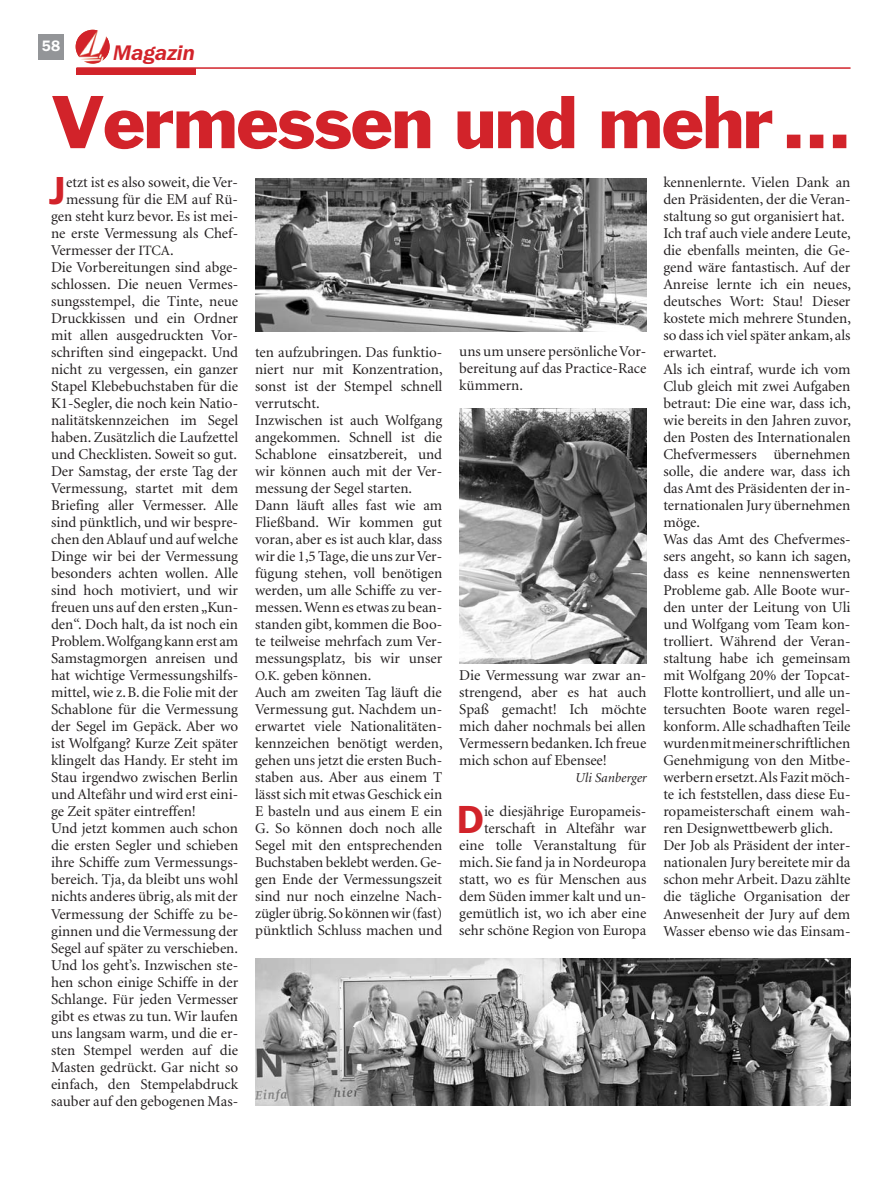
<style>
.page{position:relative;width:893px;height:1191px;background:#fff}
.page>*{position:absolute;margin:0;border:0;box-sizing:border-box;transform-origin:0 0}
.t1{font:69px "Franklin Gothic Roman";letter-spacing:-.02em;color:#d2232a}
.t2{font:600 38.85px "Franklin Gothic IT Cby BT";color:#d2232a}
.t3{font:italic 600 21px "Franklin Gothic IT Cby BT";color:#d2232a}
.t4{font:15px/17px "Minion";color:#231f20}
.t5{font:600 15px "Franklin Gothic IT Cby BT";color:#fff}
.t6{font:italic 13.5px "Minion";color:#231f20}
.s1{font-size:14.25px}
.s2{font-size:13.5px}
</style>
<div class="page">
<img style="left:76px;top:30px;width:34px;height:34px;border-radius:50%">
<div style="left:77px;top:68px;width:119px;height:6px;background:#d2232a"></div>
<hr style="left:77px;top:68px;width:773px;height:1px;background:#d2232a">
<div style="left:38px;top:34px;width:26px;height:26px;background:#939598"></div>
<img style="left:255px;top:959px;width:595px;height:147px">
<img style="left:459px;top:409px;width:187px;height:255px">
<img style="left:255px;top:179px;width:391px;height:153px">
<p class="t5" style="left:42px;top:40px;width:20px">58</p>
<h3 class="t3" style="left:113px;top:45px;width:83px">Magazin</h3>
<h1 class="t1" style="left:51px;top:96px;width:802px">Vermessen und mehr…</h1>
<h2 class="t2" style="left:49px;top:177px;width:18px">J</h2>
<p class="t4" style="left:66px;top:175px;width:173px">etzt ist es also soweit, die Ver-</p>
<p class="t4" style="left:66px;top:192px;width:173px">messung für die EM auf Rü-</p>
<p class="t4" style="left:51px;top:209px;width:189px">gen steht kurz bevor. Es ist mei-</p>
<p class="t4" style="left:51px;top:226px;width:189px">ne erste Vermessung als Chef-</p>
<p class="t4" style="left:51px;top:243px;width:124px">Vermesser der <span class="s1">ITCA</span>.</p>
<p class="t4" style="left:51px;top:260px;width:189px">Die Vorbereitungen sind abge-</p>
<p class="t4" style="left:51px;top:277px;width:189px">schlossen. Die neuen Vermes-</p>
<p class="t4" style="left:51px;top:294px;width:189px">sungsstempel, die Tinte, neue</p>
<p class="t4" style="left:51px;top:311px;width:189px">Druck kissen und ein Ordner</p>
<p class="t4" style="left:51px;top:328px;width:189px">mit allen ausgedruckten Vor-</p>
<p class="t4" style="left:51px;top:345px;width:189px">schriften sind eingepackt. Und</p>
<p class="t4" style="left:51px;top:362px;width:189px">nicht zu vergessen, ein ganzer</p>
<p class="t4" style="left:51px;top:379px;width:189px">Stapel Klebebuchstaben für die</p>
<p class="t4" style="left:51px;top:396px;width:189px">K1-Segler, die noch kein Natio-</p>
<p class="t4" style="left:51px;top:413px;width:189px">nalitätskennzeichen im Segel</p>
<p class="t4" style="left:51px;top:430px;width:189px">haben. Zusätzlich die Laufzettel</p>
<p class="t4" style="left:51px;top:447px;width:188px">und Checklisten. Soweit so gut.</p>
<p class="t4" style="left:51px;top:464px;width:188px">Der Samstag, der erste Tag der</p>
<p class="t4" style="left:51px;top:481px;width:189px">Vermessung, startet mit dem</p>
<p class="t4" style="left:51px;top:498px;width:189px">Briefing aller Vermesser. Alle</p>
<p class="t4" style="left:51px;top:515px;width:189px">sind pünktlich, und wir bespre-</p>
<p class="t4" style="left:51px;top:532px;width:189px">chen den Ablauf und auf welche</p>
<p class="t4" style="left:51px;top:549px;width:189px">Dinge wir bei der Vermessung</p>
<p class="t4" style="left:51px;top:566px;width:189px">besonders achten wollen. Alle</p>
<p class="t4" style="left:51px;top:583px;width:189px">sind hoch motiviert, und wir</p>
<p class="t4" style="left:51px;top:600px;width:189px">freuen uns auf den ersten „Kun-</p>
<p class="t4" style="left:51px;top:617px;width:188px">den“. Doch halt, da ist noch ein</p>
<p class="t4" style="left:51px;top:634px;width:189px">Problem. Wolfgang kann erst am</p>
<p class="t4" style="left:51px;top:651px;width:189px">Samstagmorgen anreisen und</p>
<p class="t4" style="left:51px;top:668px;width:189px">hat wichtige Vermessungshilfs-</p>
<p class="t4" style="left:51px;top:685px;width:189px">mittel, wie z.B. die Folie mit der</p>
<p class="t4" style="left:51px;top:702px;width:189px">Schablone für die Vermessung</p>
<p class="t4" style="left:51px;top:719px;width:189px">der Segel im Gepäck. Aber wo</p>
<p class="t4" style="left:51px;top:736px;width:189px">ist Wolfgang? Kurze Zeit spä ter</p>
<p class="t4" style="left:51px;top:753px;width:189px">klingelt das Handy. Er steht im</p>
<p class="t4" style="left:51px;top:770px;width:189px">Stau irgendwo zwischen Ber lin</p>
<p class="t4" style="left:51px;top:787px;width:189px">und Altefähr und wird erst eini-</p>
<p class="t4" style="left:51px;top:804px;width:146px">ge Zeit später eintreffen!</p>
<p class="t4" style="left:51px;top:821px;width:189px">Und jetzt kommen auch schon</p>
<p class="t4" style="left:51px;top:838px;width:189px">die ersten Segler und schieben</p>
<p class="t4" style="left:51px;top:855px;width:189px">ihre Schiffe zum Vermessungs-</p>
<p class="t4" style="left:51px;top:872px;width:189px">bereich. Tja, da bleibt uns wohl</p>
<p class="t4" style="left:51px;top:889px;width:188px">nichts anderes übrig, als mit der</p>
<p class="t4" style="left:51px;top:906px;width:189px">Vermessung der Schiffe zu be-</p>
<p class="t4" style="left:51px;top:923px;width:189px">ginnen und die Vermessung der</p>
<p class="t4" style="left:51px;top:940px;width:189px">Segel auf später zu verschieben.</p>
<p class="t4" style="left:51px;top:957px;width:189px">Und los geht’s. Inzwischen ste-</p>
<p class="t4" style="left:51px;top:974px;width:189px">hen schon einige Schiffe in der</p>
<p class="t4" style="left:51px;top:991px;width:189px">Schlange. Für jeden Vermesser</p>
<p class="t4" style="left:51px;top:1008px;width:189px">gibt es etwas zu tun. Wir laufen</p>
<p class="t4" style="left:51px;top:1025px;width:189px">uns langsam warm, und die er-</p>
<p class="t4" style="left:51px;top:1042px;width:189px">sten Stempel werden auf die</p>
<p class="t4" style="left:51px;top:1059px;width:189px">Masten gedrückt. Gar nicht so</p>
<p class="t4" style="left:51px;top:1076px;width:189px">einfach, den Stempelabdruck</p>
<p class="t4" style="left:51px;top:1093px;width:189px">sauber auf den gebogenen Mas-</p>
<p class="t4" style="left:255px;top:345px;width:189px">ten aufzubringen. Das funktio&shy;niert nur mit Konzentration, sonst ist der Stempel schnell verrutscht.<br>Inzwischen ist auch Wolfgang angekommen. Schnell ist die<br>Schablone einsatzbereit, und wir können auch mit der Ver&shy;messung der Segel starten.<br>Dann läuft alles fast wie am<br>Fließband. Wir kommen gut voran, aber es ist auch klar, dass wir die 1,5 Tage, die uns zur Ver&shy;fügung stehen, voll benötigen werden, um alle Schiffe zu ver&shy;messen. Wenn es etwas zu bean&shy;standen gibt, kommen die Boo&shy;te teilweise mehrfach zum Ver&shy;messungsplatz, bis wir unser<br><span class="s2">O.K.</span> geben können.<br>Auch am zweiten Tag läuft die<br>Vermessung gut. Nachdem un&shy;erwartet viele Nationalitäten&shy;kennzeichen benötigt werden, gehen uns jetzt die ersten Buch&shy;staben aus. Aber aus einem T lässt sich mit etwas Geschick ein<br>E basteln und aus einem E ein<br>G. So können doch noch alle<br>Segel mit den entsprechenden<br>Buchstaben beklebt werden. Ge&shy;gen Ende der Vermessungszeit sind nur noch einzelne Nach&shy;zügler übrig. So können wir (fast) pünktlich Schluss machen und</p>
<p class="t4" style="left:459px;top:344px;width:189px;text-align:justify">uns um unsere persönliche Vor&shy;bereitung auf das Practice-Race kümmern.</p>
<p class="t4" style="left:459px;top:667px;width:189px;text-align:justify">Die Vermessung war zwar an&shy;strengend, aber es hat auch Spaß gemacht! Ich möchte mich daher nochmals bei allen Vermessern bedanken. Ich freue mich schon auf Ebensee!</p>
<p class="t6" style="left:575px;top:772px;width:73px">Uli Sanberger</p>
<h2 class="t2" style="left:457px;top:806px;width:28px">D</h2>
<p class="t4" style="left:459px;top:804px;width:189px;text-align:right">ie diesjährige Europameis&shy;terschaft in Altefähr war eine tolle Veranstaltung für mich. Sie fand ja in Nordeuropa statt, wo es für Menschen aus dem Süden immer kalt und un&shy;gemütlich ist, wo ich aber eine sehr schöne Region von Europa</p>
<p class="t4" style="left:663px;top:175px;width:189px">kennenlernte. Vielen Dank an den Präsidenten, der die Veran&shy;staltung so gut organisiert hat.<br>Ich traf auch viele andere Leute, die ebenfalls meinten, die Ge&shy;gend wäre fantastisch. Auf der<br>An reise lernte ich ein neues, deutsches Wort: Stau! Dieser kostete mich mehrere Stunden, so dass ich viel später ankam, als erwartet.<br>Als ich eintraf, wurde ich vom<br>Club gleich mit zwei Aufgaben betraut: Die eine war, dass ich, wie bereits in den Jahren zuvor, den Posten des Internationalen<br>Chefvermessers übernehmen sol le, die andere war, dass ich das Amt des Präsidenten der in&shy;ternationalen Jury übernehmen möge.<br>Was das Amt des Chefvermes&shy;sers angeht, so kann ich sagen, dass es keine nennenswerten<br>Probleme gab. Alle Boote wur&shy;den unter der Leitung von Uli und Wolfgang vom Team kon&shy;trolliert. Während der Veran&shy;staltung habe ich gemeinsam mit Wolfgang 20% der Topcat-<br>Flotte kontrolliert, und alle un&shy;tersuchten Boote waren regel&shy;konform. Alle schadhaften Teile wurdenmitmeinerschriftlichen<br>Genehmigung von den Mitbe&shy;werbern ersetzt.Als Fazit möch - te ich feststellen, dass diese Eu&shy;ropameisterschaft einem wah&shy;ren Designwettbewerb glich.<br>Der Job als Präsident der inter&shy;nationalen Jury bereitete mir da schon mehr Arbeit. Dazu zählte die tägliche Organisation der<br>Anwesenheit der Jury auf dem<br>Wasser ebenso wie das Einsam-</p>
</div>
